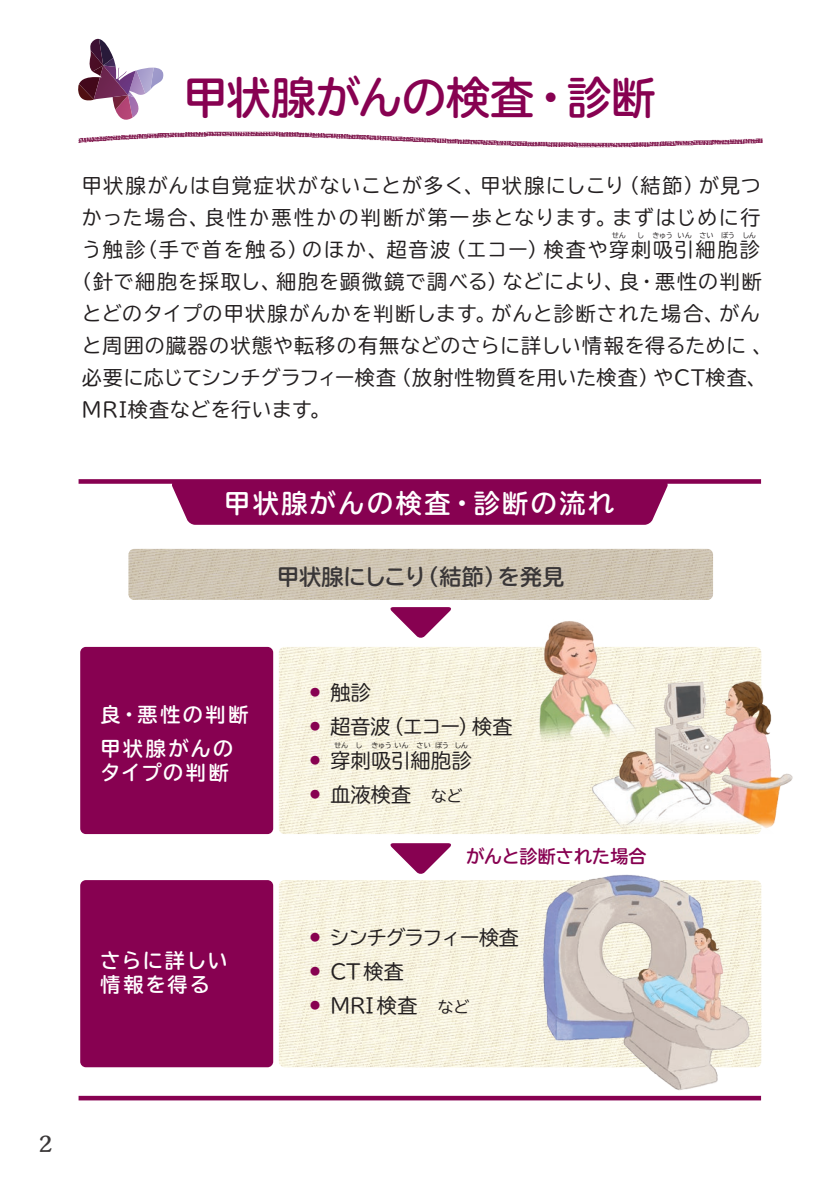
<style>
.page{position:relative;width:840px;height:1191px;background:#fff}
.page>*{position:absolute;margin:0;border:0;box-sizing:border-box;transform-origin:0 0}
.t1{font:700 44px "TBUDR Go Std";color:#870151}
.t2{font:700 26px "TBUDR Go Std";letter-spacing:.1em;color:#fff}
.t3{font:700 24px "Kaimin So Std";color:#393637}
.t4{font:700 22px "TBUDR Go Std";letter-spacing:.01em;color:#393637}
.t5{font:20px "TBUDR Go Std";letter-spacing:.045em;color:#231f20}
.t6{font:20px "TBUDR Go Std";letter-spacing:.015em;color:#231f20}
.t7{font:20px "TBUDR Go Std";letter-spacing:.065em;color:#231f20}
.t8{font:20px "TBUDR Go Std";letter-spacing:.095em;color:#231f20}
.t9{font:20px "TBUDR Go Std";letter-spacing:.09em;color:#231f20}
.t10{font:700 20px/24px "TBUDR Go Std";letter-spacing:.11em;color:#fff}
.t11{font:700 20px/34px "TBUDR Go Std";letter-spacing:.13em;color:#fff}
.t12{font:20px "TBUDR Go Std";letter-spacing:-.07em;color:#231f20}
.t13{font:20px "TBUDR Go Std";letter-spacing:.02em;color:#231f20}
.t14{font:700 18px "TBUDR Go Std";letter-spacing:.01em;color:#870151}
.t15{font:7.2px "TBUDR Go Std";letter-spacing:-.04em;color:#231f20}
.s1{font-size:16px}
</style>
<div class="page">
<img style="left:128px;top:549px;width:632px;height:518px">
<img style="left:78px;top:131px;width:685px;height:17px">
<svg style="left:128px;top:549px;width:584px;height:51px;background:#cec4b2"></svg>
<div style="left:78px;top:479px;width:682px;height:5px;background:#870151"></div>
<div style="left:78px;top:1095px;width:682px;height:5px;background:#870151"></div>
<div style="left:171px;top:483px;width:497px;height:42px;background:#870151"></div>
<div style="left:80px;top:647px;width:193px;height:187px;background:#870151;border-radius:6px"></div>
<div style="left:80px;top:880px;width:193px;height:187px;background:#870151;border-radius:6px"></div>
<svg style="left:389px;top:607px;width:62px;height:31px"></svg>
<svg style="left:389px;top:843px;width:62px;height:31px"></svg>
<img style="left:507px;top:603px;width:148px;height:149px">
<img style="left:557px;top:651px;width:236px;height:192px">
<svg style="left:78px;top:39px;width:86px;height:81px"></svg>
<img style="left:531px;top:869px;width:227px;height:227px">
<h1 class="t1" style="left:183px;top:62px;width:473px">甲状腺がんの検査・診断</h1>
<p class="t5" style="left:82px;top:169px;width:680px">甲状腺がんは自覚症状がないことが多く、甲状腺にしこり（結節）が見つ</p>
<p class="t9" style="left:82px;top:201px;width:680px">かった場合、良性か悪性かの判断が第一歩となります。まずはじめに行</p>
<p class="t8" style="left:82px;top:233px;width:679px">う触診（手で首を触る）のほか、超音波（エコー）検査や穿刺吸引細胞診</p>
<p class="t7" style="left:72px;top:265px;width:691px">（針で細胞を採取し、細胞を顕微鏡で調べる）などにより、良・悪性の判断</p>
<p class="t5" style="left:82px;top:297px;width:679px">とどのタイプの甲状腺がんかを判断します。がんと診断された場合、がん</p>
<p class="t5" style="left:82px;top:329px;width:691px">と周囲の臓器の状態や転移の有無などのさらに詳しい情報を得るために、</p>
<p class="t6" style="left:82px;top:361px;width:685px">必要に応じてシンチグラフィー検査（放射性物質を用いた検査）やCT検査、</p>
<p class="t5" style="left:82px;top:393px;width:249px">MRI検査などを行います。</p>
<p class="t15" style="left:611px;top:229px;width:16px">せん</p>
<p class="t15" style="left:637px;top:229px;width:120px">し きゅう いん さい ぼう しん</p>
<h2 class="t2" style="left:224px;top:482px;width:391px">甲状腺がんの検査・診断の流れ</h2>
<p class="t4" style="left:277px;top:558px;width:289px">甲状腺にしこり（結節）を発見</p>
<p class="t11" style="left:100px;top:698px;width:149px">良・悪性の判断甲状腺がんの</p>
<p class="t10" style="left:100px;top:761px;width:130px">タイプの判断</p>
<p class="t10" style="left:100px;top:948px;width:129px">さらに詳しい情報を得る</p>
<p class="t5" style="left:310px;top:676px;width:62px"><sup>●</sup> 触診</p>
<p class="t5" style="left:310px;top:710px;width:204px"><sup>●</sup> 超音波（エコー）検査</p>
<p class="t13" style="left:310px;top:744px;width:163px"><sup>●</sup> 穿刺吸引細胞診</p>
<p class="t5" style="left:310px;top:778px;width:154px"><sup>●</sup> 血液検査　<span class="s1">など</span></p>
<p class="t15" style="left:334px;top:739px;width:135px">せん し きゅういん さいぼう しん</p>
<p class="t14" style="left:466px;top:841px;width:182px">がんと診断された場合</p>
<p class="t12" style="left:310px;top:921px;width:210px"><sup>●</sup> シンチグラフィー検査</p>
<p class="t5" style="left:310px;top:955px;width:95px"><sup>●</sup> CT 検査</p>
<p class="t5" style="left:310px;top:989px;width:160px"><sup>●</sup> MRI 検査 <span class="s1">など</span></p>
<p class="t3" style="left:38px;top:1126px;width:16px">2</p>
</div>
